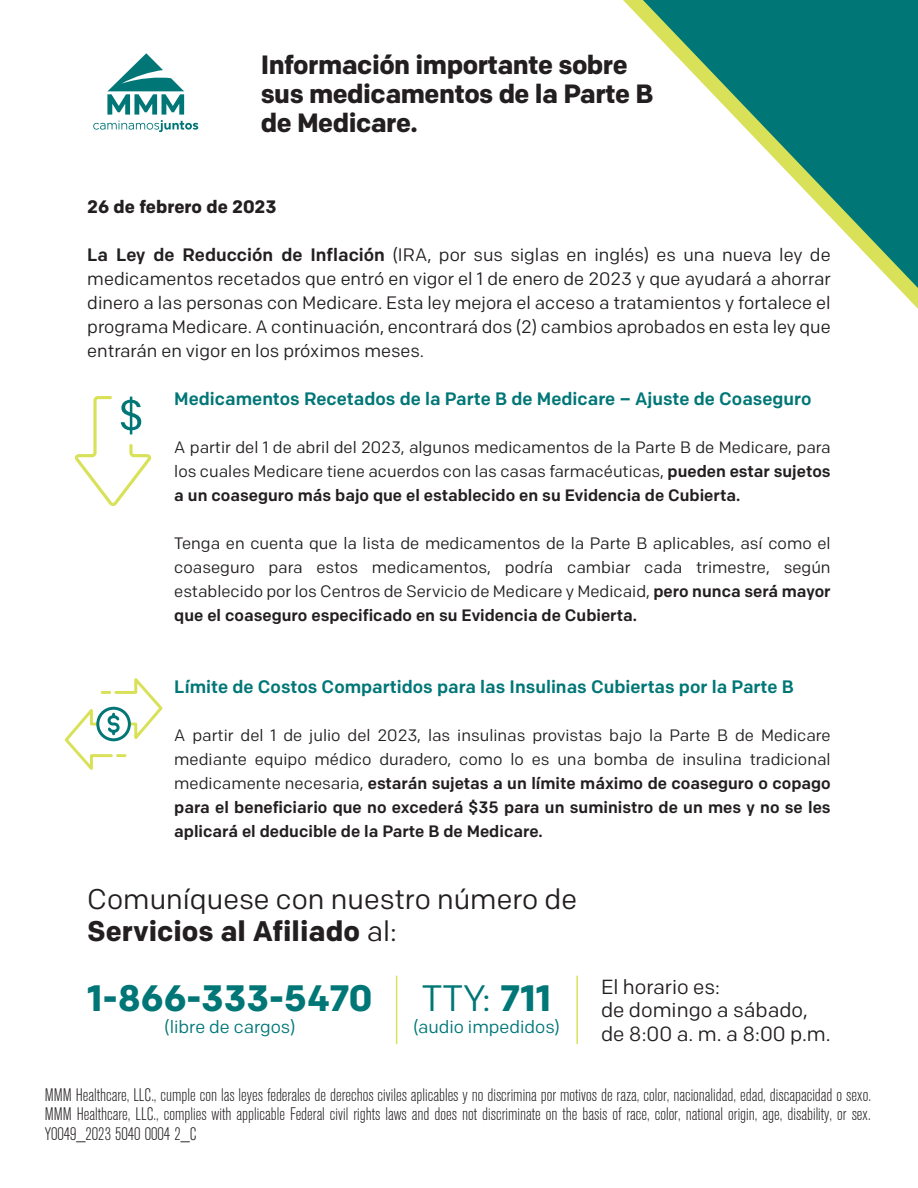
<style>
.page{position:relative;width:918px;height:1188px;background:#fff}
.page>*{position:absolute;margin:0;border:0;box-sizing:border-box;transform-origin:0 0}
.t1{font:700 36.75px "Colfax";color:#007677}
.t2{font:36.75px "Colfax";color:#007677}
.t3{font:28.35px/31.8px "Colfax";color:#231f20}
.t4{font:700 26.4px/29.1px "Colfax";letter-spacing:-.02em;color:#231f20}
.t5{font:20.4px/23.7px "Colfax";color:#231f20}
.t6{font:18px/24px "Colfax";color:#231f20;text-align:justify}
.t7{font:300 condensed 18px/19.8px "Akzidenz Grotesk BE";color:#231f20;text-align:justify}
.t8{font:500 18px "Colfax";color:#007677}
.t9{font:700 18px "Colfax";color:#231f20}
.t10{font:17.85px "Colfax";color:#007677}
.t11{font:16.5px/24px "Colfax";color:#231f20;text-align:justify}
.s1{font-weight:500}
.s2{font-weight:700}
</style>
<div class="page">
<hr style="left:396px;top:976px;width:1px;height:68px;background:#d8e158">
<hr style="left:576px;top:976px;width:2px;height:68px;background:#d8e158">
<svg style="left:623px;top:0;width:295px;height:309px"></svg>
<svg style="left:643px;top:0;width:275px;height:288px"></svg>
<svg style="left:93px;top:53px;width:105px;height:79px"></svg>
<svg style="left:75px;top:396px;width:76px;height:110px"></svg>
<svg style="left:64px;top:678px;width:99px;height:92px"></svg>
<div style="left:96px;top:707px;width:35px;height:34px;border:3px solid #007677;border-radius:50%"></div>
<h3 class="t4" style="left:261px;top:50px;width:394px">Información importante sobre sus medicamentos de la Parte B de Medicare.</h3>
<p class="t9" style="left:87px;top:196px;width:191px">26 de febrero de 2023</p>
<p class="t6" style="left:87px;top:242px;width:745px"><span class="s1">La Ley de Reducción de Inflación</span> (IRA, por sus siglas en inglés) es una nueva ley de medicamentos recetados que entró en vigor el 1 de enero de 2023 y que ayudará a ahorrar dinero a las personas con Medicare. Esta ley mejora el acceso a tratamientos y fortalece el programa Medicare. A continuación, encontrará dos (2) cambios aprobados en esta ley que entrarán en vigor en los próximos meses.</p>
<p class="t8" style="left:174px;top:387px;width:639px">Medicamentos Recetados de la Parte B de Medicare – Ajuste de Coaseguro</p>
<p class="t11" style="left:174px;top:435px;width:658px">A partir del 1 de abril del 2023, algunos medicamentos de la Parte B de Medicare, para los cuales Medicare tiene acuerdos con las casas farmacéuticas, <span class="s1">pueden estar sujetos a un coaseguro más bajo que el establecido en su Evidencia de Cubierta.</span></p>
<p class="t11" style="left:174px;top:531px;width:658px">Tenga en cuenta que la lista de medicamentos de la Parte B aplicables, así como el coaseguro para estos medicamentos, podría cambiar cada trimestre, según establecido por los Centros de Servicio de Medicare y Medicaid, <span class="s1">pero nunca será mayor que el coaseguro especificado en su Evidencia de Cubierta.</span></p>
<p class="t8" style="left:174px;top:676px;width:621px">Límite de Costos Compartidos para las Insulinas Cubiertas por la Parte B</p>
<p class="t11" style="left:174px;top:723px;width:658px">A partir del 1 de julio del 2023, las insulinas provistas bajo la Parte B de Medicare mediante equipo médico duradero, como lo es una bomba de insulina tradicional medicamente necesaria, <span class="s1">estarán sujetas a un límite máximo de coaseguro o copago para el beneficiario que no excederá $35 para un suministro de un mes y no se les aplicará el deducible de la Parte B de Medicare.</span></p>
<h2 class="t3" style="left:87px;top:883px;width:491px">Comuníquese con nuestro número de<br><span class="s2">Servicios al Afiliado</span> al:</h2>
<h1 class="t2" style="left:422px;top:976px;width:131px">TTY: <span class="s2">711</span></h1>
<p class="t5" style="left:601px;top:974px;width:231px">El horario es:<br>de domingo a sábado, de 8:00 a. m. a 8:00 p.m.</p>
<h1 class="t1" style="left:87px;top:976px;width:287px">1-866-333-5470</h1>
<p class="t10" style="left:164px;top:1016px;width:133px">(libre de cargos)</p>
<p class="t10" style="left:413px;top:1016px;width:148px">(audio impedidos)</p>
<p class="t7" style="left:45px;top:1085px;width:828px">MMM Healthcare, LLC., cumple con las leyes federales de derechos civiles aplicables y no discrimina por motivos de raza, color, nacionalidad, edad, discapacidad o sexo.<br>MMM Healthcare, LLC., complies with applicable Federal civil rights laws and does not discriminate on the basis of race, color, national origin, age, disability, or sex.<br>Y0049_2023 5040 0004 2_C</p>
</div>
